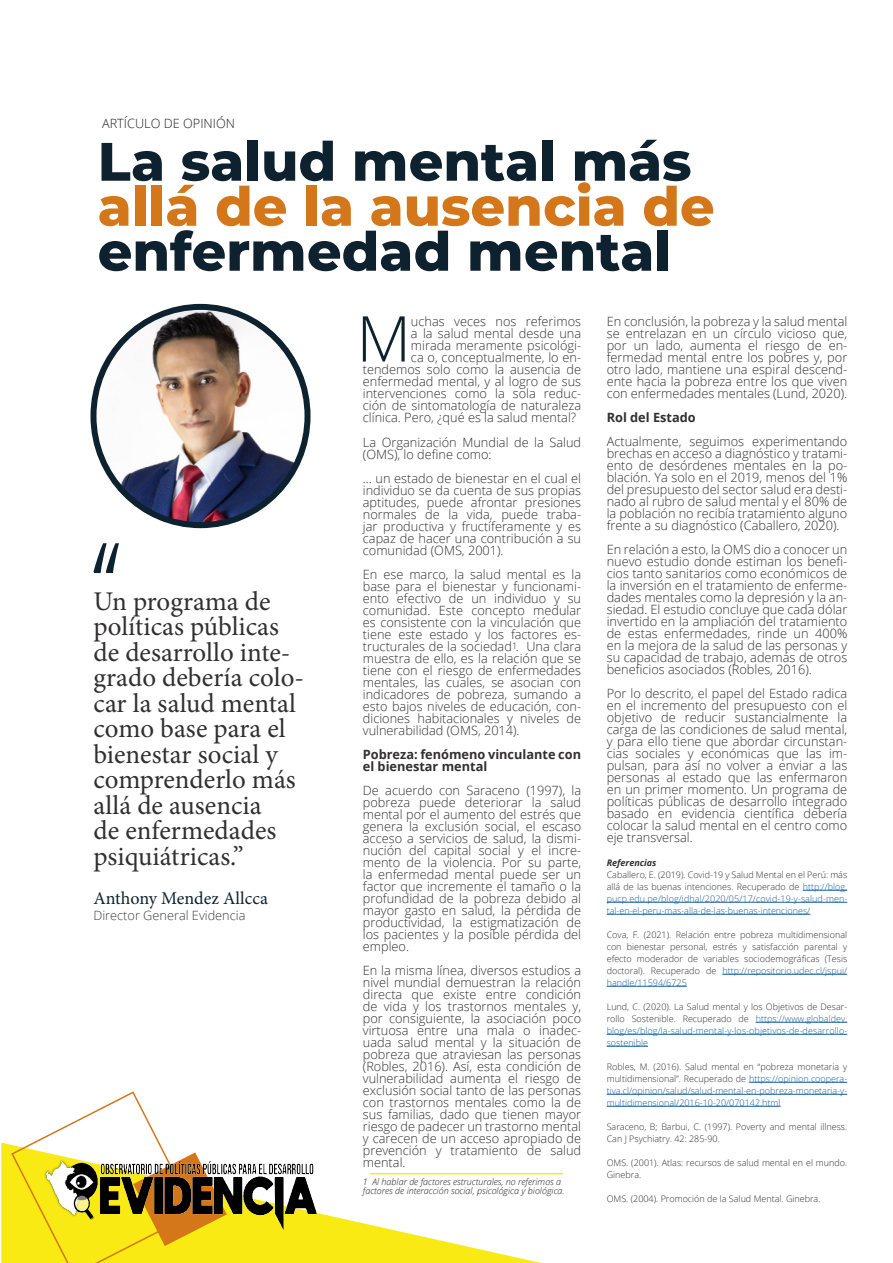
<style>
.page{position:relative;width:893px;height:1263px;background:#fff}
.page>*{position:absolute;margin:0;border:0;box-sizing:border-box;transform-origin:0 0}
.body_text{font:300 63.15px "Open Sans";color:#0e212f}
.body_text-2{font:800 54px/45px "Montserrat";color:#0e212f}
.subtitle{font:27px/25.5px "Minion Pro";color:#312f30}
.bylines{font:18px "Minion Pro";color:#0e212f}
.title_1{font:300 12.75px/12px "Open Sans";color:#312f30;text-align:justify}
.body_text-3{font:300 12.75px "Open Sans";color:#312f30}
.title_1-2{font:700 12.75px/12px "Open Sans";color:#312f30}
.body_text-4{font:300 12.75px "Open Sans";color:#3e3e3f}
.body_text-5{font:300 12.75px "Open Sans";color:#231f20}
.title_1-3{font:300 9px/12px "Open Sans";color:#175d9e;text-align:justify}
.title_1-4{font:300 9px/12px "Open Sans";color:#312f30}
.body_text-6{font:italic 300 9px/9px "Open Sans";color:#231f20}
.title_1-5{font:italic 700 9px "Open Sans";color:#312f30}
.body_text-7{font:300 9px "Open Sans";color:#231f20}
.s1{color:#d4761a}
.s2{color:#312f30}
.s3{color:#175d9e}
</style>
<div class="page">
<svg style="left:1px;top:1142px;width:540px;height:121px"></svg>
<svg style="left:10px;top:1091px;width:217px;height:172px"></svg>
<svg style="left:93px;top:543px;width:26px;height:30px"></svg>
<hr style="left:803px;top:890px;width:44px;height:1px;background:#175d9e">
<hr style="left:607px;top:902px;width:240px;height:1px;background:#175d9e">
<hr style="left:607px;top:914px;width:203px;height:1px;background:#175d9e">
<hr style="left:722px;top:974px;width:125px;height:1px;background:#175d9e">
<hr style="left:607px;top:986px;width:80px;height:1px;background:#175d9e">
<hr style="left:756px;top:1022px;width:91px;height:1px;background:#175d9e">
<hr style="left:607px;top:1034px;width:240px;height:1px;background:#175d9e">
<hr style="left:607px;top:1046px;width:41px;height:1px;background:#175d9e">
<hr style="left:749px;top:1082px;width:98px;height:1px;background:#175d9e">
<hr style="left:607px;top:1094px;width:240px;height:1px;background:#175d9e">
<hr style="left:607px;top:1106px;width:173px;height:1px;background:#175d9e">
<img style="left:97px;top:307px;width:207px;height:218px">
<div style="left:90px;top:304px;width:221px;height:224px;border:6px solid #0e212f;border-radius:50%"></div>
<img style="left:41px;top:1155px;width:284px;height:83px">
<hr style="left:370px;top:1173px;width:193px;height:1px;background:#f9ea13">
<p class="body_text-5" style="left:102px;top:115px;width:134px">ARTÍCULO DE OPINIÓN</p>
<p class="body_text-2" style="left:98px;top:136px;width:618px">La salud mental más <span class="s1">allá de la ausencia de </span>enfermedad mental</p>
<p class="subtitle" style="left:93px;top:588px;width:212px">Un programa de políticas públicas de desarrollo inte&shy;grado debería colo&shy;car la salud mental como base para el bienestar social y comprenderlo más allá de ausencia<br>de enfermedades psiquiátricas.”</p>
<p class="bylines" style="left:93px;top:886px;width:176px">Anthony Mendez Allcca</p>
<p class="body_text-4" style="left:93px;top:907px;width:154px">Director General Evidencia</p>
<p class="body_text" style="left:356px;top:295px;width:56px">M</p>
<p class="body_text-3" style="left:411px;top:312px;width:172px">uchas veces nos referimos</p>
<p class="body_text-3" style="left:411px;top:324px;width:172px">a la salud mental desde una</p>
<p class="body_text-3" style="left:411px;top:336px;width:172px">mirada meramente psicológi-</p>
<p class="body_text-3" style="left:411px;top:348px;width:172px">ca o, conceptualmente, lo en-</p>
<p class="body_text-3" style="left:363px;top:360px;width:220px">tendemos solo como la ausencia de</p>
<p class="body_text-3" style="left:363px;top:372px;width:220px">enfermedad mental, y al logro de sus</p>
<p class="body_text-3" style="left:363px;top:384px;width:220px">intervenciones como la sola reduc-</p>
<p class="body_text-3" style="left:363px;top:396px;width:220px">ción de sintomatología de naturaleza</p>
<p class="body_text-3" style="left:363px;top:408px;width:215px">clínica. Pero, ¿qué es la salud mental?</p>
<p class="title_1" style="left:363px;top:436px;width:220px">La Organización Mundial de la Salud (OMS), lo define como:</p>
<p class="title_1" style="left:363px;top:472px;width:220px">… un estado de bienestar en el cual el individuo se da cuenta de sus propias aptitudes, puede afrontar presiones normales de la vida, puede traba&shy;jar productiva y fructíferamente y es capaz de hacer una contribución a su comunidad (OMS, 2001).</p>
<p class="title_1" style="left:363px;top:568px;width:220px">En ese marco, la salud mental es la base para el bienestar y funcionami&shy;ento efectivo de un individuo y su comunidad. Este concepto medular es consistente con la vinculación que tiene este estado y los factores es&shy;tructurales de la sociedad . Una clara muestra de ello, es la relación que se tiene con el riesgo de enfermedades mentales, las cuales, se asocian con indicadores de pobreza, sumando a esto bajos niveles de educación, con&shy;diciones habitacionales y niveles de vulnerabilidad (OMS, 2014).</p>
<p class="title_1-2" style="left:363px;top:748px;width:220px">Pobreza: fenómeno vinculante con el bienestar mental</p>
<p class="title_1" style="left:363px;top:784px;width:220px">De acuerdo con Saraceno (1997), la pobreza puede deteriorar la salud mental por el aumento del estrés que genera la exclusión social, el escaso acceso a servicios de salud, la dismi&shy;nución del capital social y el incre&shy;mento de la violencia. Por su parte, la enfermedad mental puede ser un factor que incremente el tamaño o la profundidad de la pobreza debido al mayor gasto en salud, la pérdida de productividad, la estigmatización de los pacientes y la posible pérdida del empleo.</p>
<p class="title_1" style="left:363px;top:964px;width:220px">En la misma línea, diversos estudios a nivel mundial demuestran la relación directa que existe entre condición de vida y los trastornos mentales y, por consiguiente, la asociación poco virtuosa entre una mala o inadec&shy;uada salud mental y la situación de pobreza que atraviesan las personas (Robles, 2016). Así, esta condición de vulnerabilidad aumenta el riesgo de exclusión social tanto de las personas con trastornos mentales como la de sus familias, dado que tienen mayor riesgo de padecer un trastorno mental y carecen de un acceso apropiado de prevención y tratamiento de salud mental.</p>
<p class="body_text-7" style="left:512px;top:639px;width:7px">1</p>
<p class="body_text-6" style="left:363px;top:1176px;width:203px">1 Al hablar de factores estructurales, no referimos a factores de interacción social, psicológica y biológica.</p>
<p class="title_1" style="left:607px;top:314px;width:242px">En conclusión, la pobreza y la salud mental se entrelazan en un círculo vicioso que, por un lado, aumenta el riesgo de en&shy;fermedad mental entre los pobres y, por otro lado, mantiene una espiral descend&shy;ente hacia la pobreza entre los que viven con enfermedades mentales (Lund, 2020).</p>
<p class="title_1-2" style="left:607px;top:411px;width:90px">Rol del Estado</p>
<p class="title_1" style="left:607px;top:434px;width:242px">Actualmente, seguimos experimentando brechas en acceso a diagnóstico y tratami&shy;ento de desórdenes mentales en la po&shy;blación. Ya solo en el 2019, menos del 1% del presupuesto del sector salud era desti&shy;nado al rubro de salud mental y el 80% de la población no recibía tratamiento alguno frente a su diagnóstico (Caballero, 2020).</p>
<p class="title_1" style="left:607px;top:542px;width:242px">En relación a esto, la OMS dio a conocer un nuevo estudio donde estiman los benefi&shy;cios tanto sanitarios como económicos de la inversión en el tratamiento de enferme&shy;dades mentales como la depresión y la an&shy;siedad. El estudio concluye que cada dólar invertido en la ampliación del tratamiento de estas enfermedades, rinde un 400% en la mejora de la salud de las personas y su capacidad de trabajo, además de otros beneficios asociados (Robles, 2016).</p>
<p class="title_1" style="left:607px;top:686px;width:242px">Por lo descrito, el papel del Estado radica en el incremento del presupuesto con el objetivo de reducir sustancialmente la carga de las condiciones de salud mental, y para ello tiene que abordar circunstan&shy;cias sociales y económicas que las im&shy;pulsan, para así no volver a enviar a las personas al estado que las enfermaron en un primer momento. Un programa de políticas públicas de desarrollo integrado basado en evidencia científica debería colocar la salud mental en el centro como eje transversal.</p>
<p class="title_1-5" style="left:607px;top:856px;width:51px">Referencias</p>
<p class="title_1-3" style="left:607px;top:868px;width:242px"><span class="s2">Caballero, E. (2019). Covid-19 y Salud Mental en el Perú: más allá de las buenas intenciones. Recuperado de</span> http://blog. pucp.edu.pe/blog/idhal/2020/05/17/covid-19-y-salud-men&shy;tal-en-el-peru-mas-alla-de-las-buenas-intenciones/</p>
<p class="title_1-4" style="left:607px;top:928px;width:242px;text-align:justify">Cova, F. (2021). Relación entre pobreza multidimensional con bienestar personal, estrés y satisfacción parental y efecto moderador de variables sociodemográficas (Tesis doctoral). Recuperado de <span class="s3">http://repositorio.udec.cl/jspui/ handle/11594/6725</span></p>
<p class="title_1-3" style="left:607px;top:1000px;width:242px"><span class="s2">Lund, C. (2020). La Salud mental y los Objetivos de Desar&shy;rollo Sostenible. Recuperado de</span> https://www.globaldev. blog/es/blog/la-salud-mental-y-los-objetivos-de-desarrollo&shy;sostenible</p>
<p class="title_1-3" style="left:607px;top:1060px;width:242px"><span class="s2">Robles, M. (2016). Salud mental en “pobreza monetaria y multidimensional”. Recuperado de</span> https://opinion.coopera&shy;tiva.cl/opinion/salud/salud-mental-en-pobreza-monetaria-y&shy;multidimensional/2016-10-20/070142.html</p>
<p class="title_1-4" style="left:607px;top:1120px;width:242px">Saraceno, B; Barbui, C. (1997). Poverty and mental illness.<br>Can J Psychiatry. 42: 285-90.</p>
<p class="title_1-4" style="left:607px;top:1156px;width:242px">OMS. (2001). Atlas: recursos de salud mental en el mundo.<br>Ginebra.</p>
<p class="title_1-4" style="left:607px;top:1192px;width:215px">OMS. (2004). Promoción de la Salud Mental. Ginebra.</p>
</div>
